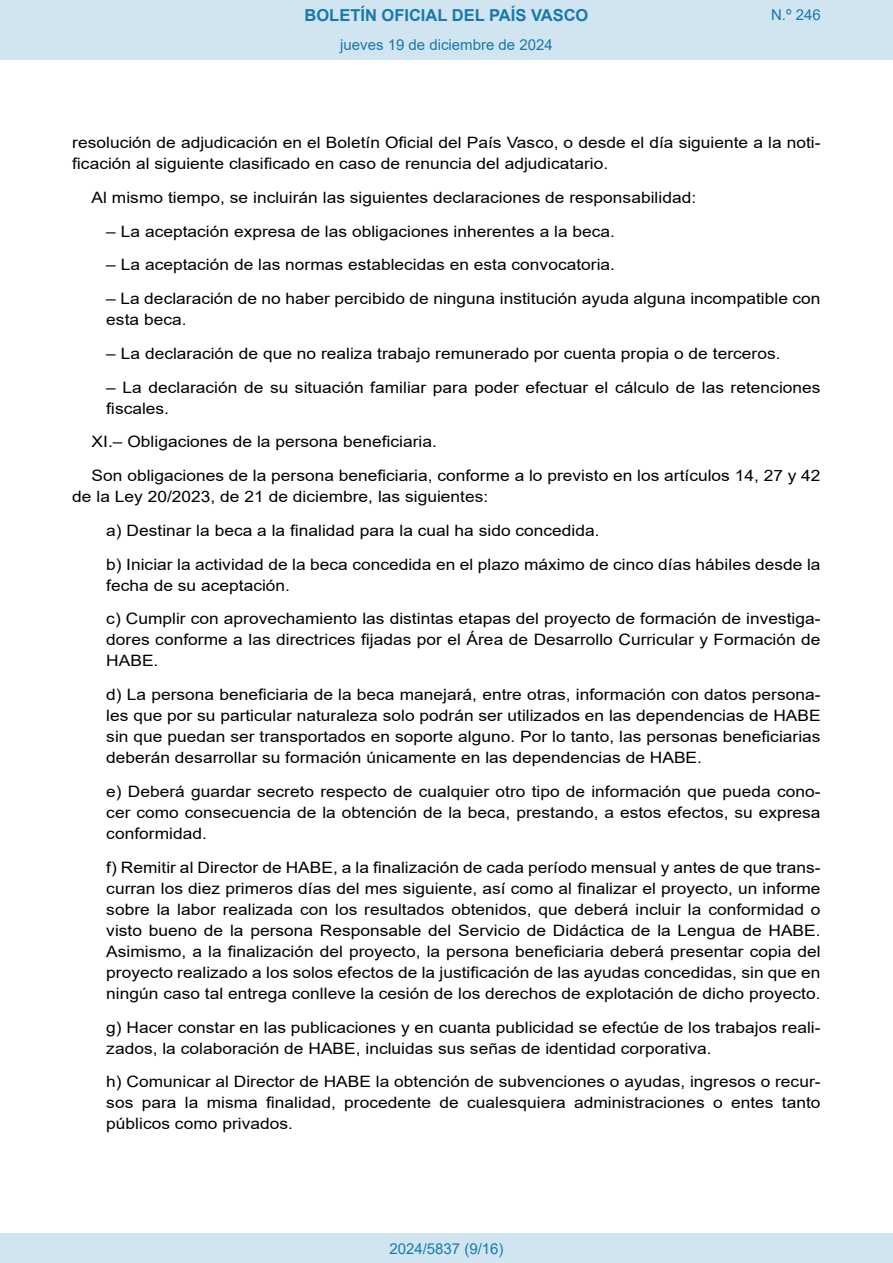
<style>
.page{position:relative;width:893px;height:1263px;background:#fff}
.page>*{position:absolute;margin:0;border:0;box-sizing:border-box;transform-origin:0 0}
.t1{font:700 16.5px "Arial";color:#1879ad}
.BOPVDetalle1{font:15.6px/21px "Arial";color:#000;text-align:justify;scale:1.11 1}
.BOPVDetalle{font:15.6px/21px "Arial";color:#000;scale:1.11 1}
.Paginacion_Centro{font:15px "Arial";color:#1879ad}
</style>
<div class="page">
<div style="left:0;top:0;width:893px;height:60px;background:#d0e5f0"></div>
<div style="left:0;top:1233px;width:893px;height:30px;background:#d0e5f0"></div>
<p class="t1" style="left:305px;top:3px;width:285px">BOLETÍN OFICIAL DEL PAÍS VASCO</p>
<p class="Paginacion_Centro" style="left:340px;top:35px;width:214px">jueves 19 de diciembre de 2024</p>
<p class="Paginacion_Centro" style="left:771px;top:5px;width:51px">N.º 246</p>
<p class="BOPVDetalle" style="left:72px;top:132px;width:676px">resolución de adjudicación en el Boletín Oficial del País Vasco, o desde el día siguiente a la noti&shy;ficación al siguiente clasificado en caso de renuncia del adjudicatario.</p>
<p class="BOPVDetalle" style="left:92px;top:187px;width:546px">Al mismo tiempo, se incluirán las siguientes declaraciones de responsabilidad:</p>
<p class="BOPVDetalle1" style="left:106px;top:221px;width:460px">– La aceptación expresa de las obligaciones inherentes a la beca.</p>
<p class="BOPVDetalle1" style="left:106px;top:254px;width:460px">– La aceptación de las normas establecidas en esta convocatoria.</p>
<p class="BOPVDetalle1" style="left:106px;top:288px;width:645px">– La declaración de no haber percibido de ninguna institución ayuda alguna incompatible con esta beca.</p>
<p class="BOPVDetalle1" style="left:106px;top:343px;width:609px">– La declaración de que no realiza trabajo remunerado por cuenta propia o de terceros.</p>
<p class="BOPVDetalle1" style="left:106px;top:377px;width:645px">– La declaración de su situación familiar para poder efectuar el cálculo de las retenciones fiscales.</p>
<p class="BOPVDetalle" style="left:92px;top:431px;width:313px">XI.– Obligaciones de la persona beneficiaria.</p>
<p class="BOPVDetalle" style="left:72px;top:465px;width:676px;text-indent:19px">Son obligaciones de la persona beneficiaria, conforme a lo previsto en los artículos 14, 27 y 42 de la Ley 20/2023, de 21 de diciembre, las siguientes:</p>
<p class="BOPVDetalle1" style="left:106px;top:520px;width:446px">a) Destinar la beca a la finalidad para la cual ha sido concedida.</p>
<p class="BOPVDetalle1" style="left:106px;top:554px;width:645px">b) Iniciar la actividad de la beca concedida en el plazo máximo de cinco días hábiles desde la fecha de su aceptación.</p>
<p class="BOPVDetalle1" style="left:106px;top:608px;width:645px">c) Cumplir con aprovechamiento las distintas etapas del proyecto de formación de investiga&shy;dores conforme a las directrices fijadas por el Área de Desarrollo Curricular y Formación de HABE.</p>
<p class="BOPVDetalle1" style="left:106px;top:684px;width:645px">d) La persona beneficiaria de la beca manejará, entre otras, información con datos persona&shy;les que por su particular naturaleza solo podrán ser utilizados en las dependencias de HABE sin que puedan ser transportados en soporte alguno. Por lo tanto, las personas beneficiarias deberán desarrollar su formación únicamente en las dependencias de HABE.</p>
<p class="BOPVDetalle1" style="left:106px;top:781px;width:645px">e) Deberá guardar secreto respecto de cualquier otro tipo de información que pueda cono&shy;cer como consecuencia de la obtención de la beca, prestando, a estos efectos, su expresa conformidad.</p>
<p class="BOPVDetalle1" style="left:106px;top:857px;width:645px">f) Remitir al Director de HABE, a la finalización de cada período mensual y antes de que trans&shy;curran los diez primeros días del mes siguiente, así como al finalizar el proyecto, un informe sobre la labor realizada con los resultados obtenidos, que deberá incluir la conformidad o visto bueno de la persona Responsable del Servicio de Didáctica de la Lengua de HABE.<br>Asimismo, a la finalización del proyecto, la persona beneficiaria deberá presentar copia del proyecto realizado a los solos efectos de la justificación de las ayudas concedidas, sin que en ningún caso tal entrega conlleve la cesión de los derechos de explotación de dicho proyecto.</p>
<p class="BOPVDetalle1" style="left:106px;top:1016px;width:645px">g) Hacer constar en las publicaciones y en cuanta publicidad se efectúe de los trabajos reali&shy;zados, la colaboración de HABE, incluidas sus señas de identidad corporativa.</p>
<p class="BOPVDetalle1" style="left:106px;top:1071px;width:645px">h) Comunicar al Director de HABE la obtención de subvenciones o ayudas, ingresos o recur&shy;sos para la misma finalidad, procedente de cualesquiera administraciones o entes tanto públicos como privados.</p>
<p class="Paginacion_Centro" style="left:389px;top:1238px;width:116px">2024/5837 (9/16)</p>
</div>
